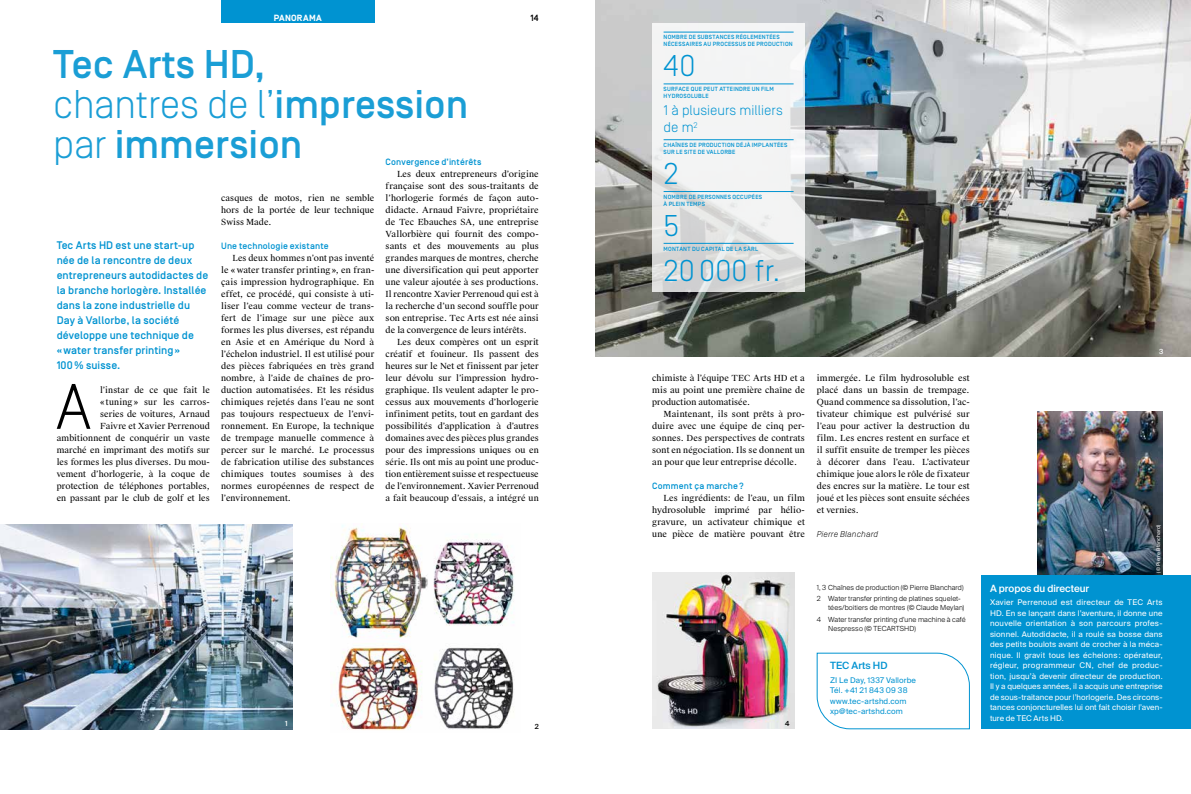
<style>
.page{position:relative;width:1191px;height:794px;background:#fff}
.page>*{position:absolute;margin:0;border:0;box-sizing:border-box;transform-origin:0 0}
.t1{font:300 64.1px "Simplon Norm";color:#000}
.t2{font:500 40px/40px "Simplon Norm";color:#0093d1}
.t3{font:300 30px "Simplon Norm";letter-spacing:.005em;color:#0093d1}
.t4{font:300 14px/17px "Simplon Norm";color:#0093d1}
.t5{font:500 11px/15px "Simplon Norm";letter-spacing:.005em;color:#0093d1}
.t6{font:500 10px "Suisse Intl";letter-spacing:-.005em;color:#fff}
.t7{font:500 10px "Suisse Intl";color:#0093d1}
.t8{font:500 9.1px "Simplon Norm";letter-spacing:.015em;color:#0093d1}
.t9{font:700 9px "Simplon Norm";letter-spacing:.035em;color:#fff}
.t10{font:500 9px "Simplon Norm";color:#000}
.t11{font:italic 300 8.5px "Simplon Norm";letter-spacing:.015em;color:#000}
.t12{font:8.4px/12px "Suisse Works";letter-spacing:.005em;color:#000;text-align:justify}
.t13{font:7.8px/10.5px "Suisse Intl";letter-spacing:.005em;color:#fff;text-align:justify}
.t14{font:7.8px/10.5px "Suisse Intl";letter-spacing:.015em;color:#0093d1}
.t15{font:300 7px/11.8px "Suisse Intl";letter-spacing:.01em;color:#000}
.t16{font:500 7px "Suisse Intl";color:#fff}
.t17{font:500 7px "Suisse Intl";color:#000}
.t18{font:500 6px/7px "Simplon Norm";letter-spacing:.04em;color:#0093d1}
.t19{font:5px "Suisse Intl";letter-spacing:.02em;color:#fff}
.s1{font-weight:300}
</style>
<div class="page">
<img style="left:331px;top:525px;width:184px;height:205px">
<svg style="left:816px;top:652px;width:154px;height:77px"></svg>
<img style="left:0;top:525px;width:292px;height:204px">
<div style="left:221px;top:0;width:153px;height:23px;background:#0093d1"></div>
<img style="left:595px;top:0;width:596px;height:357px">
<svg style="left:652px;top:23px;width:153px;height:269px;fill:#f3f4f4"></svg>
<hr style="left:663px;top:32px;width:130px;height:1px;background:#0093d1">
<hr style="left:663px;top:84px;width:130px;height:1px;background:#0093d1">
<hr style="left:663px;top:139px;width:130px;height:1px;background:#0093d1">
<hr style="left:663px;top:191px;width:130px;height:1px;background:#0093d1">
<hr style="left:663px;top:243px;width:130px;height:1px;background:#0093d1">
<img style="left:1037px;top:412px;width:125px;height:163px">
<div style="left:981px;top:575px;width:210px;height:154px;background:#0093d1"></div>
<img style="left:652px;top:573px;width:142px;height:156px">
<p class="t9" style="left:274px;top:13px;width:49px">PANORAMA</p>
<p class="t10" style="left:530px;top:13px;width:10px">14</p>
<h2 class="t2" style="left:53px;top:45px;width:417px">Tec Arts HD,<br><span class="s1">chantres de l’</span>impression <span class="s1">par</span> immersion</h2>
<p class="t12" style="left:221px;top:192px;width:155px">casques de motos, rien ne semble hors de la portée de leur technique Swiss Made.</p>
<p class="t8" style="left:221px;top:241px;width:109px">Une technologie existante</p>
<p class="t12" style="left:221px;top:252px;width:155px;text-indent:11px">Les deux hommes n’ont pas inventé le «water transfer printing», en fran&shy;çais impression hydrographique. En effet, ce procédé, qui consiste à uti&shy;liser l’eau comme vecteur de trans&shy;fert de l’image sur une pièce aux formes les plus diverses, est répandu en Asie et en Amérique du Nord à l’échelon industriel. Il est utilisé pour des pièces fabriquées en très grand nombre, à l’aide de chaînes de pro&shy;duction automatisées. Et les résidus chimiques rejetés dans l’eau ne sont pas toujours respectueux de l’envi&shy;ronnement. En Europe, la technique de trempage manuelle commence à percer sur le marché. Le processus de fabrication utilise des substances chimiques toutes soumises à des normes européennes de respect de l’environnement.</p>
<p class="t8" style="left:386px;top:157px;width:97px">Convergence d’intérêts</p>
<p class="t12" style="left:386px;top:168px;width:155px;text-indent:11px">Les deux entrepreneurs d’origine française sont des sous-traitants de l’horlogerie formés de façon auto&shy;didacte. Arnaud Faivre, propriétaire de Tec Ebauches SA, une entreprise Vallorbière qui fournit des compo&shy;sants et des mouvements au plus grandes marques de montres, cherche une diversification qui peut apporter une valeur ajoutée à ses productions.<br>Il rencontre Xavier Perrenoud qui est à la recherche d’un second souffle pour son entreprise. Tec Arts est née ainsi de la convergence de leurs intérêts.</p>
<p class="t12" style="left:386px;top:336px;width:155px;text-indent:11px">Les deux compères ont un esprit créatif et fouineur. Ils passent des heures sur le Net et finissent par jeter leur dévolu sur l’impression hydro&shy;graphique. Ils veulent adapter le pro&shy;cessus aux mouvements d’horlogerie infiniment petits, tout en gardant des possibilités d’application à d’autres domaines avec des pièces plus grandes pour des impressions uniques ou en série. Ils ont mis au point une produc&shy;tion entièrement suisse et respectueuse de l’environnement. Xavier Perrenoud a fait beaucoup d’essais, a intégré un</p>
<p class="t5" style="left:57px;top:238px;width:153px">Tec Arts HD est une start-up née de la rencontre de deux entrepreneurs autodidactes de la branche horlogère. Installée dans la zone industrielle du<br>Day à Vallorbe, la société développe une technique de «water transfer printing»<br>100% suisse.</p>
<h1 class="t1" style="left:55px;top:373px;width:38px">A</h1>
<p class="t12" style="left:57px;top:384px;width:155px;text-align:right">l’instar de ce que fait le<br>«tuning» sur les carros-<br>series de voitures, Arnaud<br>Faivre et Xavier Perrenoud ambitionnent de conquérir un vaste marché en imprimant des motifs sur les formes les plus diverses. Du mou&shy;vement d’horlogerie, à la coque de protection de téléphones portables, en passant par le club de golf et les</p>
<p class="t18" style="left:663px;top:34px;width:131px">NOMBRE DE SUBSTANCES RÉGLEMENTÉES<br>NÉCESSAIRES AU PROCESSUS DE PRODUCTION</p>
<h3 class="t3" style="left:663px;top:50px;width:33px">40</h3>
<p class="t18" style="left:663px;top:86px;width:112px">SURFACE QUE PEUT ATTEINDRE UN FILM<br>HYDROSOLUBLE</p>
<h3 class="t4" style="left:663px;top:102px;width:121px">1 à plusieurs milliers de m<sup>2</sup></h3>
<p class="t18" style="left:663px;top:142px;width:125px">CHAÎNES DE PRODUCTION DÉJÀ IMPLANTÉES<br>SUR LE SITE DE VALLORBE</p>
<h3 class="t3" style="left:663px;top:158px;width:17px">2</h3>
<p class="t18" style="left:663px;top:193px;width:100px">NOMBRE DE PERSONNES OCCUPÉES<br>À PLEIN TEMPS</p>
<h3 class="t3" style="left:663px;top:210px;width:17px">5</h3>
<p class="t18" style="left:663px;top:245px;width:96px">MONTANT DU CAPITAL DE LA SÀRL</p>
<h3 class="t3" style="left:663px;top:254px;width:118px">20 000 fr.</h3>
<p class="t12" style="left:652px;top:372px;width:154px">chimiste à l’équipe TEC Arts HD et a mis au point une première chaîne de production automatisée.</p>
<p class="t12" style="left:652px;top:408px;width:154px;text-indent:11px">Maintenant, ils sont prêts à pro&shy;duire avec une équipe de cinq per&shy;sonnes. Des perspectives de contrats sont en négociation. Ils se donnent un an pour que leur entreprise décolle.</p>
<p class="t8" style="left:652px;top:481px;width:93px">Comment ça marche?</p>
<p class="t12" style="left:652px;top:492px;width:154px;text-indent:11px">Les ingrédients: de l’eau, un film hydrosoluble imprimé par hélio&shy;gravure, un activateur chimique et une pièce de matière pouvant être</p>
<p class="t12" style="left:817px;top:372px;width:154px">immergée. Le film hydrosoluble est placé dans un bassin de trempage.<br>Quand commence sa dissolution, l’ac&shy;tivateur chimique est pulvérisé sur l’eau pour activer la destruction du film. Les encres restent en surface et il suffit ensuite de tremper les pièces à décorer dans l’eau. L’activateur chimique joue alors le rôle de fixateur des encres sur la matière. Le tour est joué et les pièces sont ensuite séchées et vernies.</p>
<p class="t11" style="left:817px;top:529px;width:63px">Pierre Blanchard</p>
<p class="t16" style="left:285px;top:719px;width:4px">1</p>
<p class="t17" style="left:785px;top:719px;width:6px">4</p>
<p class="t17" style="left:534px;top:722px;width:6px">2</p>
<p class="t15" style="left:817px;top:581px;width:148px">1, 3 Chaînes de production (© Pierre Blanchard)<br>2 Water transfer printing de platines squelet-</p>
<p class="t15" style="left:817px;top:602px;width:150px;text-align:right">tées/boitiers de montres (© Claude Meylan)<br>4 Water transfer printing d’une machine à café</p>
<p class="t15" style="left:828px;top:623px;width:89px">Nespresso (© TECARTSHD)</p>
<p class="t7" style="left:830px;top:660px;width:59px">TEC Arts HD</p>
<p class="t14" style="left:830px;top:675px;width:87px">ZI Le Day, 1337 Vallorbe<br>Tél. +41 21 843 09 38 www.tec-artshd.com xp@tec-artshd.com</p>
<p class="t16" style="left:1159px;top:348px;width:6px">3</p>
<p class="t19" style="left:1155px;top:572px;width:49px;rotate:-90deg">(© Pierre Blanchard)</p>
<p class="t6" style="left:990px;top:582px;width:101px">A propos du directeur</p>
<p class="t13" style="left:990px;top:597px;width:174px">Xavier Perrenoud est directeur de TEC Arts HD. En se lançant dans l’aventure, il donne une nouvelle orientation à son parcours profes&shy;sionnel. Autodidacte, il a roulé sa bosse dans des petits boulots avant de crocher à la méca&shy;nique. Il gravit tous les échelons : opérateur, régleur, programmeur CN, chef de produc&shy;tion, jusqu’à devenir directeur de production.<br>Il y a quelques années, il a acquis une entreprise de sous-traitance pour l’horlogerie. Des circons&shy;tances conjoncturelles lui ont fait choisir l’aven&shy;ture de TEC Arts HD.</p>
</div>
